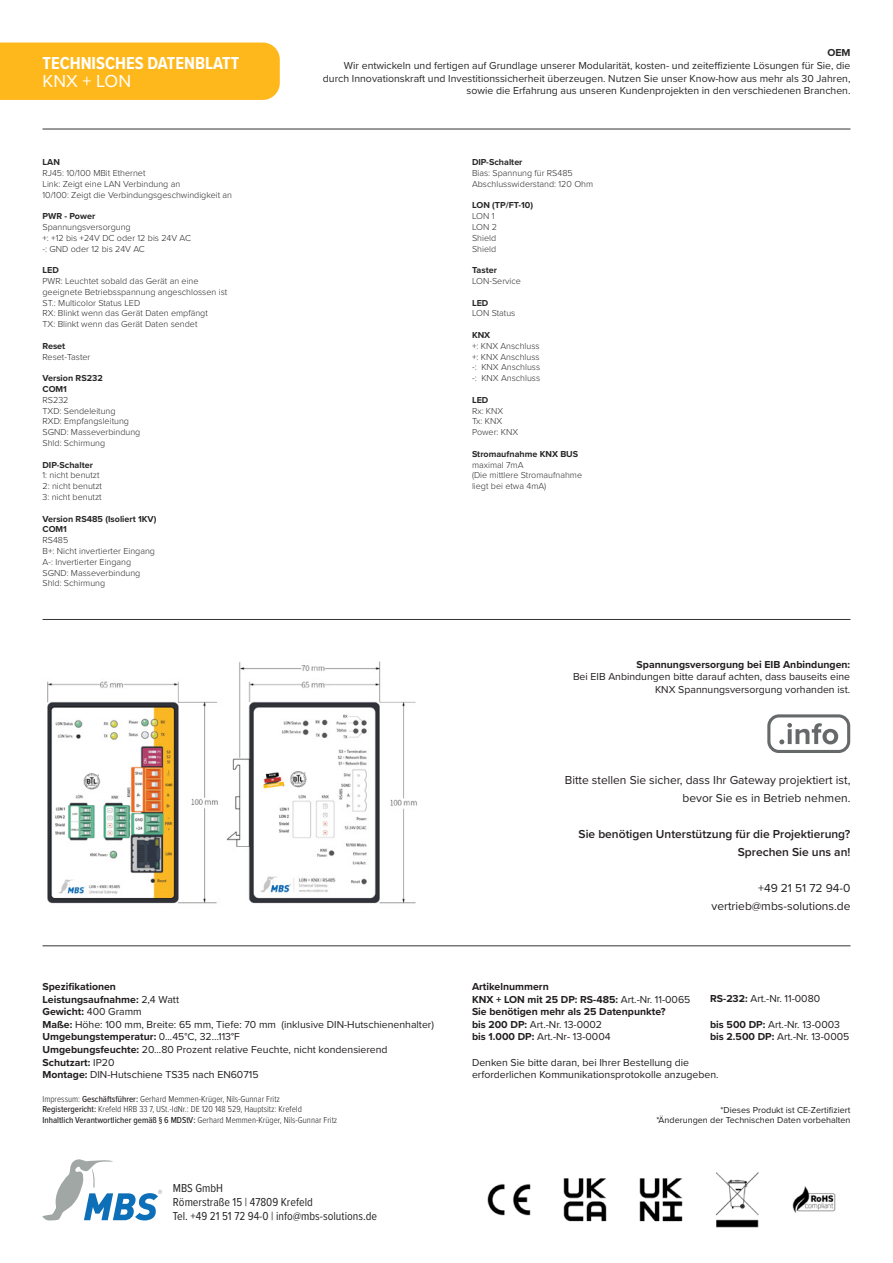
<style>
.page{position:relative;width:893px;height:1263px;background:#fff}
.page>*{position:absolute;margin:0;border:0;box-sizing:border-box;transform-origin:0 0}
.t1{font:700 18px "Proxima Nova Cond";color:#fff}
.t2{font:18px "Proxima Nova";color:#fff}
.t3{font:12px/18px "Proxima Nova";color:#231f20;text-align:right}
.t4{font:12px/14.4px "Proxima Nova Cond";color:#282828}
.t5{font:600 12px "Proxima Nova";color:#231f20}
.t6{font:10.5px/12.6px "Proxima Nova";color:#231f20;text-align:right}
.t7{font:10.5px/12.6px "Proxima Nova";color:#282828;text-align:right}
.t8{font:700 10.5px "Proxima Nova";color:#231f20}
.t9{font:700 10.5px "Proxima Nova";color:#282828}
.t10{font:300 9px/10.8px "Proxima Nova";color:#282828}
.t11{font:300 9px/10.8px "Proxima Nova";color:#2c2c2c}
.t12{font:700 9px "Proxima Nova";color:#282828}
.t13{font:300 9px "Proxima Nova Cond";color:#231f20}
.t14{font:500 9px "Proxima Nova Cond";color:#231f20}
.t15{font:9px "Proxima Nova";color:#231f20}
.s1{font-weight:700}
.s2{font-weight:400}
.s3{font-weight:500}
.s4{font-weight:300}
</style>
<div class="page">
<img style="left:47px;top:661px;width:370px;height:243px">
<div style="left:0;top:43px;width:280px;height:57px;background:#ffb81c"></div>
<hr style="left:43px;top:129px;width:807px;height:1px;background:#333">
<hr style="left:43px;top:619px;width:807px;height:1px;background:#333">
<hr style="left:43px;top:945px;width:807px;height:1px;background:#333">
<svg style="left:779px;top:723px;width:59px;height:21px"></svg>
<div style="left:767px;top:714px;width:83px;height:39px;border:3px solid #65696a;border-radius:10px"></div>
<svg style="left:43px;top:1159px;width:119px;height:61px"></svg>
<img style="left:487px;top:1184px;width:44px;height:32px">
<img style="left:792px;top:1186px;width:44px;height:27px">
<img style="left:563px;top:1178px;width:44px;height:44px">
<img style="left:639px;top:1178px;width:44px;height:44px">
<img style="left:715px;top:1172px;width:44px;height:56px">
<p class="t1" style="left:43px;top:50px;width:198px">TECHNISCHES DATENBLATT</p>
<p class="t2" style="left:43px;top:68px;width:90px">KNX + LON</p>
<p class="t12" style="left:43px;top:155px;width:19px">LAN</p>
<p class="t10" style="left:43px;top:167px;width:104px">RJ45: 10/100 MBit Ethernet</p>
<p class="t10" style="left:43px;top:178px;width:139px">Link: Zeigt eine LAN Verbindung an</p>
<p class="t10" style="left:43px;top:189px;width:191px">10/100: Zeigt die Verbindungsgeschwindigkeit an</p>
<p class="t12" style="left:43px;top:209px;width:54px">PWR - Power</p>
<p class="t10" style="left:43px;top:221px;width:90px">Spannungsversorgung</p>
<p class="t10" style="left:43px;top:232px;width:150px">+: +12 bis +24V DC oder 12 bis 24V AC</p>
<p class="t10" style="left:43px;top:243px;width:104px">-: GND oder 12 bis 24V AC</p>
<p class="t12" style="left:43px;top:263px;width:18px">LED</p>
<p class="t10" style="left:43px;top:275px;width:186px">PWR: Leuchtet sobald das Gerät an eine geeignete Betriebsspannung angeschlossen ist</p>
<p class="t10" style="left:43px;top:297px;width:99px">ST.: Multicolor Status LED</p>
<p class="t10" style="left:43px;top:308px;width:167px">RX: Blinkt wenn das Gerät Daten empfängt</p>
<p class="t10" style="left:43px;top:318px;width:157px">TX: Blinkt wenn das Gerät Daten sendet</p>
<p class="t12" style="left:43px;top:339px;width:24px">Reset</p>
<p class="t10" style="left:43px;top:351px;width:49px">Reset-Taster</p>
<p class="t12" style="left:43px;top:371px;width:62px">Version RS232</p>
<p class="t12" style="left:43px;top:382px;width:26px">COM1</p>
<p class="t10" style="left:43px;top:394px;width:27px">RS232</p>
<p class="t10" style="left:43px;top:405px;width:75px">TXD: Sendeleitung</p>
<p class="t10" style="left:43px;top:416px;width:99px">RXD: Empfangsleitung<br>SGND: Masseverbindung<br>Shld: Schirmung</p>
<p class="t12" style="left:43px;top:458px;width:52px">DIP-Schalter</p>
<p class="t10" style="left:43px;top:470px;width:61px">1: nicht benutzt<br>2: nicht benutzt<br>3: nicht benutzt</p>
<p class="t12" style="left:43px;top:512px;width:115px">Version RS485 (Isoliert 1KV)</p>
<p class="t12" style="left:43px;top:523px;width:26px">COM1</p>
<p class="t10" style="left:43px;top:534px;width:27px">RS485</p>
<p class="t10" style="left:43px;top:545px;width:114px">B+: Nicht invertierter Eingang</p>
<p class="t10" style="left:43px;top:556px;width:90px">A-: Invertierter Eingang</p>
<p class="t10" style="left:43px;top:567px;width:99px">SGND: Masseverbindung</p>
<p class="t10" style="left:43px;top:578px;width:64px">Shld: Schirmung</p>
<p class="t9" style="left:827px;top:45px;width:25px">OEM</p>
<p class="t7" style="left:323px;top:59px;width:529px">Wir entwickeln und fertigen auf Grundlage unserer Modularität, kosten- und zeiteffiziente Lösungen für Sie, die durch Innovationskraft und Investitionssicherheit überzeugen. Nutzen Sie unser Know-how aus mehr als 30 Jahren, sowie die Erfahrung aus unseren Kundenprojekten in den verschiedenen Branchen.</p>
<p class="t12" style="left:472px;top:155px;width:52px">DIP-Schalter</p>
<p class="t10" style="left:472px;top:167px;width:102px">Bias: Spannung für RS485</p>
<p class="t10" style="left:472px;top:178px;width:123px">Abschlusswiderstand: 120 Ohm</p>
<p class="t12" style="left:472px;top:199px;width:63px">LON (TP/FT-10)</p>
<p class="t11" style="left:472px;top:210px;width:24px">LON 1</p>
<p class="t11" style="left:472px;top:221px;width:26px">LON 2</p>
<p class="t11" style="left:472px;top:232px;width:26px">Shield</p>
<p class="t11" style="left:472px;top:243px;width:26px">Shield</p>
<p class="t12" style="left:472px;top:263px;width:26px">Taster</p>
<p class="t11" style="left:472px;top:275px;width:51px">LON-Service</p>
<p class="t12" style="left:472px;top:296px;width:18px">LED</p>
<p class="t11" style="left:472px;top:308px;width:45px">LON Status</p>
<p class="t12" style="left:472px;top:328px;width:20px">KNX</p>
<p class="t11" style="left:472px;top:340px;width:69px">+: KNX Anschluss</p>
<p class="t11" style="left:472px;top:351px;width:69px">+: KNX Anschluss</p>
<p class="t11" style="left:472px;top:362px;width:70px">-: KNX Anschluss</p>
<p class="t11" style="left:472px;top:372px;width:70px">-: KNX Anschluss</p>
<p class="t12" style="left:472px;top:393px;width:18px">LED</p>
<p class="t11" style="left:472px;top:405px;width:33px">Rx: KNX</p>
<p class="t11" style="left:472px;top:416px;width:32px">Tx: KNX</p>
<p class="t11" style="left:472px;top:426px;width:48px">Power: KNX</p>
<p class="t12" style="left:472px;top:447px;width:108px">Stromaufnahme KNX BUS</p>
<p class="t11" style="left:472px;top:459px;width:112px">maximal 7mA<br>(Die mittlere Stromaufnahme</p>
<p class="t11" style="left:472px;top:480px;width:76px">liegt bei etwa 4mA)</p>
<p class="t6" style="left:573px;top:657px;width:279px"><span class="s1">Spannungsversorgung bei EIB Anbindungen:<br></span>Bei EIB Anbindungen bitte darauf achten, dass bauseits eine<br>KNX Spannungsversorgung vorhanden ist.</p>
<p class="t3" style="left:565px;top:770px;width:287px">Bitte stellen Sie sicher, dass Ihr Gateway projektiert ist, bevor Sie es in Betrieb nehmen.</p>
<p class="t5" style="left:578px;top:825px;width:273px">Sie benötigen Unterstützung für die Projektierung?</p>
<p class="t5" style="left:738px;top:843px;width:114px">Sprechen Sie uns an!</p>
<p class="t3" style="left:758px;top:878px;width:94px">+49 21 51 72 94-0</p>
<p class="t3" style="left:711px;top:896px;width:140px">vertrieb@mbs-solutions.de</p>
<p class="t8" style="left:43px;top:978px;width:75px">Spezifikationen</p>
<p class="t8" style="left:43px;top:991px;width:138px">Leistungsaufnahme: <span class="s2">2,4 Watt</span></p>
<p class="t8" style="left:43px;top:1004px;width:101px">Gewicht: <span class="s2">400 Gramm</span></p>
<p class="t6" style="left:43px;top:1017px;width:393px"><span class="s1">Maße:</span> Höhe: 100 mm, Breite: 65 mm, Tiefe: 70 mm (inklusive DIN-Hutschienenhalter)</p>
<p class="t8" style="left:43px;top:1029px;width:199px">Umgebungstemperatur: <span class="s2">0...45°C, 32…113°F</span></p>
<p class="t6" style="left:43px;top:1043px;width:347px"><span class="s1">Umgebungsfeuchte:</span> 20...80 Prozent relative Feuchte, nicht kondensierend</p>
<p class="t8" style="left:43px;top:1054px;width:73px">Schutzart: <span class="s2">IP20</span></p>
<p class="t6" style="left:43px;top:1068px;width:218px"><span class="s1">Montage:</span> DIN-Hutschiene TS35 nach EN60715</p>
<p class="t13" style="left:43px;top:1092px;width:239px">Impressum: <span class="s3">Geschäftsführer:</span> Gerhard Memmen-Krüger, Nils-Gunnar Fritz</p>
<p class="t13" style="left:43px;top:1103px;width:261px"><span class="s3">Registergericht:</span> Krefeld HRB 33 7, USt.-IdNr.: DE 120 148 529, Hauptsitz: Krefeld</p>
<p class="t14" style="left:43px;top:1113px;width:296px">Inhaltlich Verantwortlicher gemäß § 6 MDStV: <span class="s4">Gerhard Memmen-Krüger, Nils-Gunnar Fritz</span></p>
<p class="t4" style="left:173px;top:1180px;width:206px">MBS GmbH<br>Römerstraße 15 | 47809 Krefeld<br>Tel. +49 21 51 72 94-0 | info@mbs-solutions.de</p>
<p class="t8" style="left:472px;top:978px;width:78px">Artikelnummern</p>
<p class="t8" style="left:472px;top:991px;width:220px">KNX + LON mit 25 DP: RS-485: <span class="s2">Art.-Nr. 11-0065</span></p>
<p class="t8" style="left:472px;top:1004px;width:195px">Sie benötigen mehr als 25 Datenpunkte?</p>
<p class="t6" style="left:472px;top:1017px;width:132px"><span class="s1">bis 200 DP:</span> Art.-Nr. 13-0002</p>
<p class="t6" style="left:472px;top:1030px;width:140px"><span class="s1">bis 1.000 DP:</span> Art.-Nr- 13-0004</p>
<p class="t6" style="left:472px;top:1055px;width:248px;text-align:left">Denken Sie bitte daran, bei Ihrer Bestellung die erforderlichen Kommunikationsprotokolle anzugeben.</p>
<p class="t6" style="left:710px;top:992px;width:112px"><span class="s1">RS-232:</span> Art.-Nr. 11-0080</p>
<p class="t6" style="left:710px;top:1017px;width:131px"><span class="s1">bis 500 DP:</span> Art.-Nr. 13-0003</p>
<p class="t6" style="left:710px;top:1030px;width:141px"><span class="s1">bis 2.500 DP:</span> Art.-Nr. 13-0005</p>
<p class="t15" style="left:720px;top:1103px;width:131px">*Dieses Produkt ist CE-Zertifiziert</p>
<p class="t15" style="left:656px;top:1113px;width:195px">*Änderungen der Technischen Daten vorbehalten</p>
</div>
